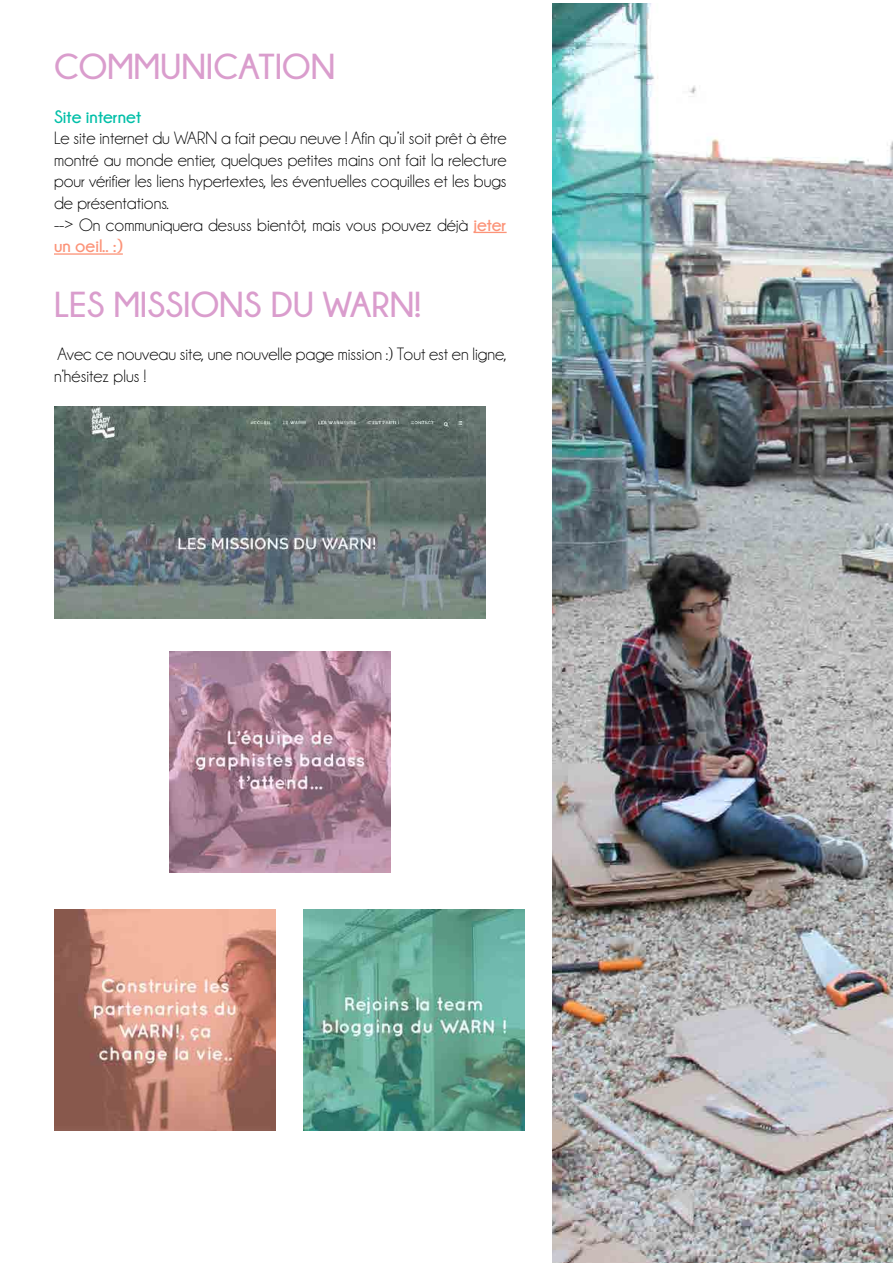
<style>
.page{position:relative;width:893px;height:1263px;background:#fff}
.page>*{position:absolute;margin:0;border:0;box-sizing:border-box;transform-origin:0 0}
.t1{font:700 36px "Champagne&Limousines";color:#da9dcd}
.t2{font:18px/21.6px "Champagne&Limousines";color:#000101}
.t3{font:700 18px "Champagne&Limousines";color:#00bfa8}
.s1{font-weight:700;color:#fc9378}
</style>
<div class="page">
<img style="left:553px;top:4px;width:340px;height:1259px">
<hr style="left:474px;top:232px;width:33px;height:1px;background:#fc9378">
<hr style="left:54px;top:253px;width:69px;height:2px;background:#fc9378">
<img style="left:170px;top:652px;width:221px;height:221px">
<img style="left:54px;top:909px;width:221px;height:221px">
<img style="left:303px;top:909px;width:221px;height:221px">
<img style="left:54px;top:406px;width:432px;height:212px">
<h1 class="t1" style="left:54px;top:47px;width:283px">COMMUNICATION</h1>
<p class="t3" style="left:54px;top:106px;width:89px">SITE INTERNET</p>
<p class="t2" style="left:54px;top:127px;width:454px">Le site internet du WARN a fait peau neuve ! Afin qu’il soit prêt à être montré au monde entier, quelques petites mains ont fait la relecture pour vérifier les liens hypertextes, les éventuelles coquilles et les bugs de présentations.<br>--&gt; On communiquera desuss bientôt, mais vous pouvez déjà <span class="s1">JETER UN OEIL.. :)</span></p>
<h1 class="t1" style="left:54px;top:285px;width:368px">LES MISSIONS DU WARN!</h1>
<p class="t2" style="left:54px;top:343px;width:454px">Avec ce nouveau site, une nouvelle page mission :) Tout est en ligne, n’hésitez plus !</p>
</div>
